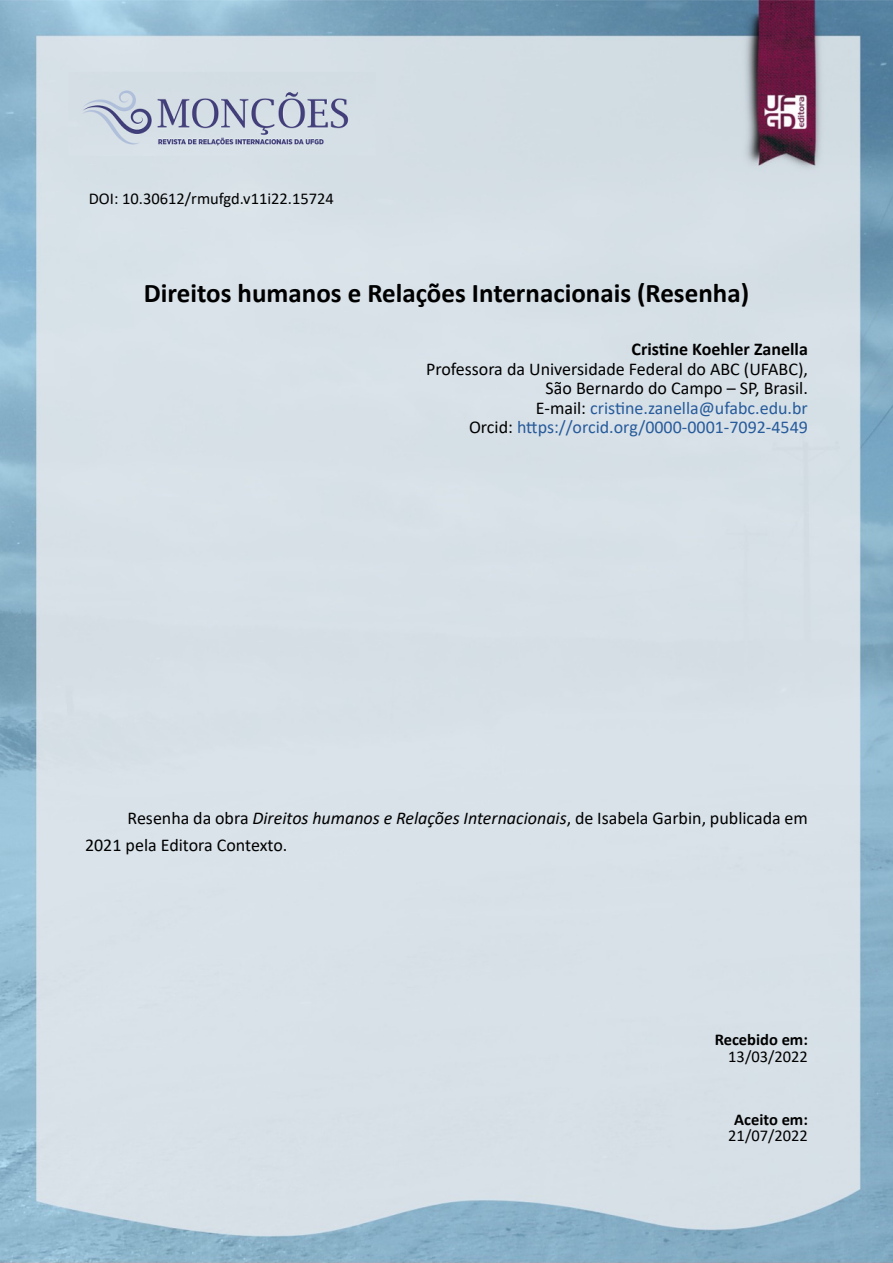
<style>
.page{position:relative;width:893px;height:1263px;background:#fff}
.page>*{position:absolute;margin:0;border:0;box-sizing:border-box;transform-origin:0 0}
.t1{font:700 27px "Calibri";color:#000}
.t2{font:18px/19.5px "Calibri";color:#000;text-align:right}
.t3{font:700 18px "Calibri";color:#000}
.t4{font:16.5px "Calibri";color:#000}
.t5{font:700 16.5px "Calibri";color:#000}
.s1{color:#275b9b}
.s2{font-style:italic}
</style>
<div class="page">
<img style="left:0;top:0;width:893px;height:1263px">
<p class="t4" style="left:89px;top:187px;width:247px">DOI: 10.30612/rmufgd.v11i22.15724</p>
<h1 class="t1" style="left:144px;top:274px;width:607px">Direitos humanos e Relações Internacionais (Resenha)</h1>
<p class="t3" style="left:631px;top:337px;width:178px">Cristine Koehler Zanella</p>
<p class="t2" style="left:426px;top:359px;width:383px">Professora da Universidade Federal do ABC (UFABC), São Bernardo do Campo – SP, Brasil.<br>E-mail: <span class="s1">cristine.zanella@ufabc.edu.br<br></span>Orcid: <span class="s1">https://orcid.org/0000-0001-7092-4549</span></p>
<p class="t2" style="left:85px;top:804px;width:724px;line-height:27px;text-align:left;text-indent:43px">Resenha da obra <span class="s2">Direitos humanos e Relações Internacionais</span>, de Isabela Garbin, publicada em<br>2021 pela Editora Contexto.</p>
<p class="t5" style="left:715px;top:1028px;width:95px">Recebido em:</p>
<p class="t4" style="left:728px;top:1045px;width:81px">13/03/2022</p>
<p class="t5" style="left:734px;top:1108px;width:75px">Aceito em:</p>
<p class="t4" style="left:728px;top:1124px;width:81px">21/07/2022</p>
</div>
